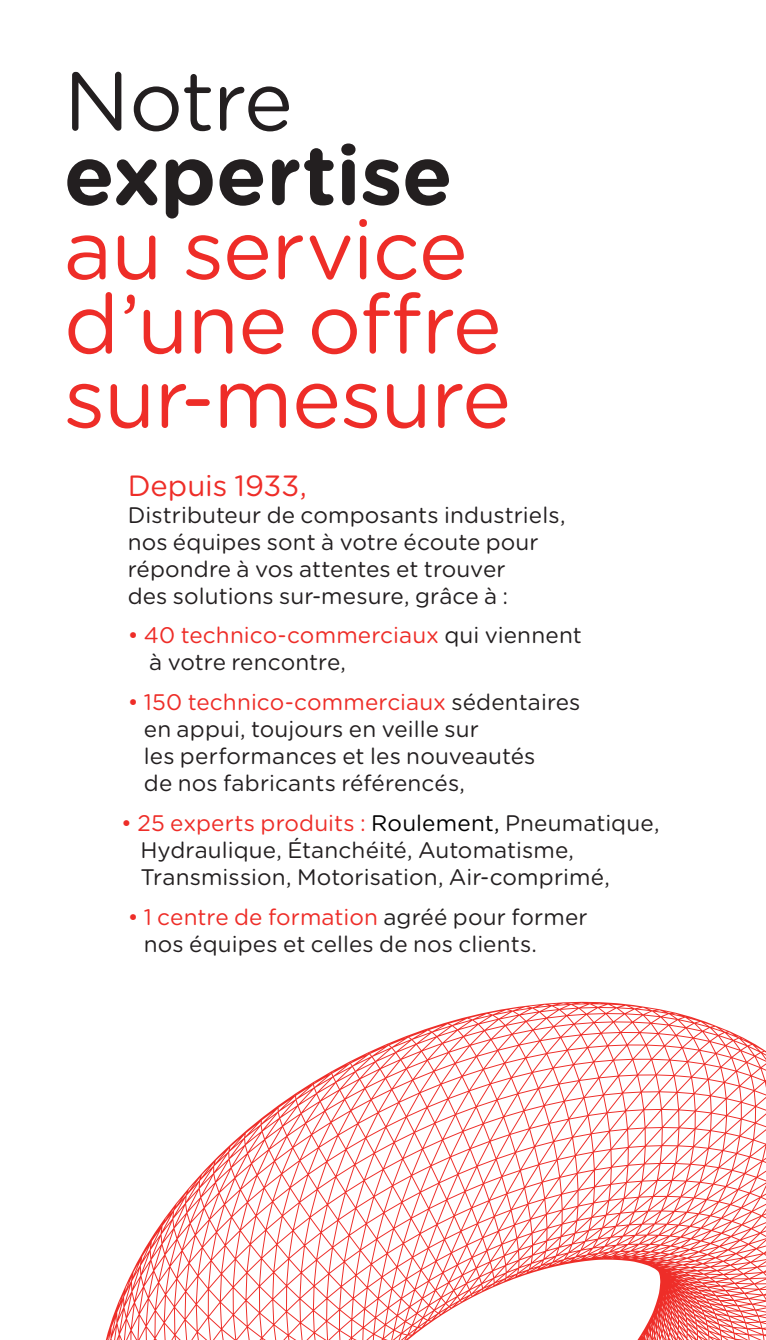
<style>
.page{position:relative;width:766px;height:1340px;background:#fff}
.page>*{position:absolute;margin:0;border:0;box-sizing:border-box;transform-origin:0 0}
.t1{font:83.25px "Gotham Rounded";letter-spacing:-.015em;color:#ee2d28}
.t2{font:700 83.25px "Gotham Rounded";letter-spacing:-.005em;color:#231f20}
.t3{font:83.25px "Gotham Rounded";letter-spacing:-.025em;color:#231f20}
.t4{font:29.25px "Gotham Rounded";color:#ee2d28}
.t5{font:22.5px/27px "Gotham Rounded";letter-spacing:.005em;color:#231f20}
.t6{font:22.5px "Gotham Rounded";letter-spacing:.01em;color:#ee2d28}
.s1{color:#ee2d28}
.s2{color:#000}
.s3{color:#231f20}
</style>
<div class="page">
<svg style="left:106px;top:1001px;width:659px;height:338px"></svg>
<p class="t3" style="left:64px;top:44px;width:231px">Notre</p>
<p class="t2" style="left:64px;top:114px;width:390px">expertise</p>
<p class="t1" style="left:64px;top:192px;width:405px">au service</p>
<p class="t1" style="left:64px;top:267px;width:439px">d’une offre</p>
<p class="t1" style="left:64px;top:341px;width:449px">sur-mesure</p>
<p class="t4" style="left:128px;top:465px;width:181px">Depuis 1933,</p>
<p class="t5" style="left:128px;top:500px;width:439px">Distributeur de composants industriels, nos équipes sont à votre écoute pour répondre à vos attentes et trouver<br>des solutions sur-mesure, grâce à :</p>
<p class="t5" style="left:149px;top:621px;width:434px;text-indent:-22px"><span class="s1">• 40 technico-commerciaux</span> qui viennent à votre rencontre,</p>
<p class="t5" style="left:144px;top:687px;width:438px;text-indent:-16px"><span class="s1">• 150 technico-commerciaux</span> sédentaires en appui, toujours en veille sur<br>les performances et les nouveautés<br>de nos fabricants référencés,</p>
<p class="t6" style="left:121px;top:807px;width:539px">• 25 experts produits : <span class="s2">Roulement,</span> <span class="s3">Pneumatique,</span></p>
<p class="t5" style="left:140px;top:835px;width:471px">Hydraulique, Étanchéité, Automatisme,<br>Transmission, Motorisation, Air-comprimé,</p>
<p class="t5" style="left:144px;top:902px;width:445px;text-indent:-16px"><span class="s1">• 1 centre de formation</span> agréé pour former nos équipes et celles de nos clients.</p>
</div>
